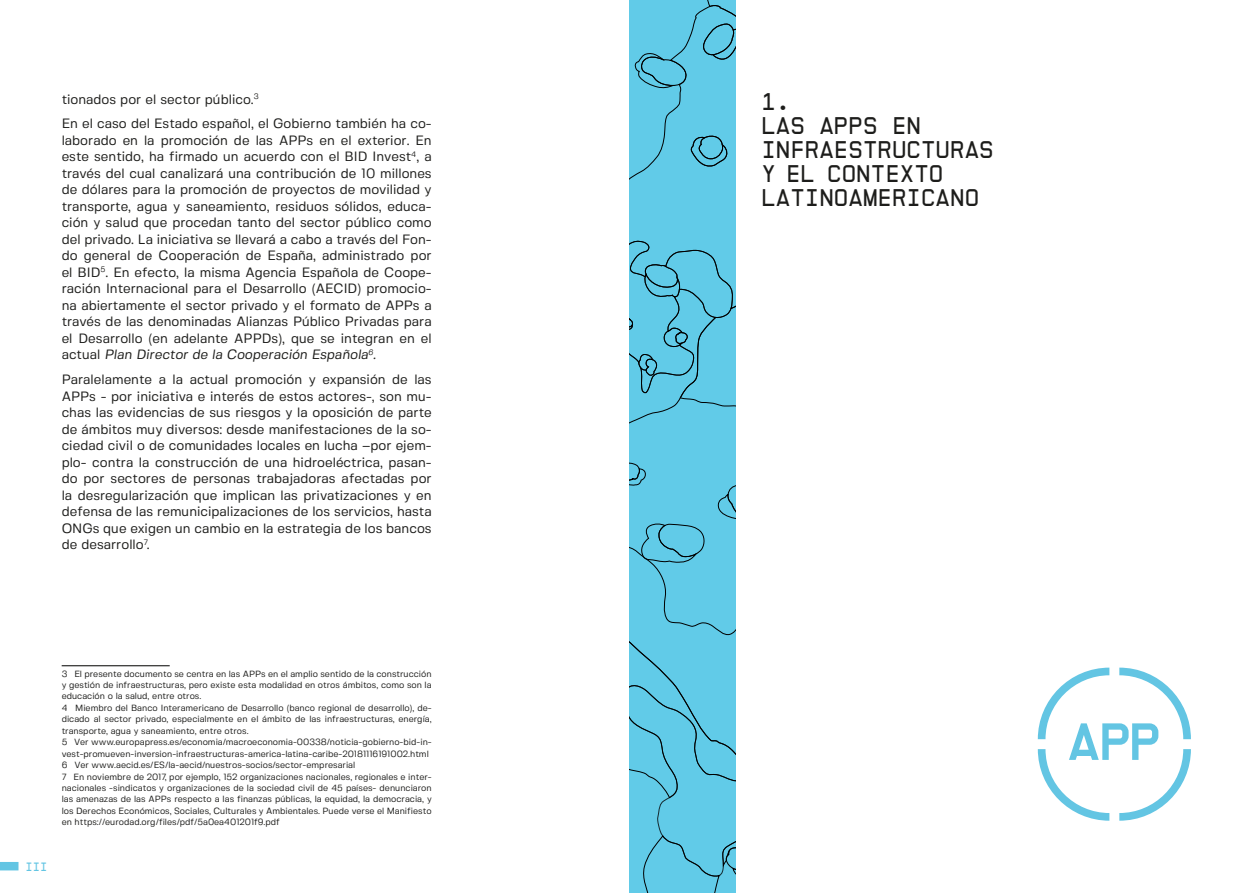
<style>
.page{position:relative;width:1259px;height:893px;background:#fff}
.page>*{position:absolute;margin:0;border:0;box-sizing:border-box;transform-origin:0 0}
.TITULO_PRINCIPAL_TEM{font:24px/24px "Office";color:#1d1d1b}
.t1{font:13.5px/16.5px "Fivo Sans";color:#1d1d1b;text-align:justify}
.numeracion{font:12px "Office";color:#63c5e3}
.Footnote{font:9px/11.2px "Fivo Sans";color:#1d1d1b;text-align:justify}
.s1{font-style:italic}
</style>
<div class="page">
<div style="left:629px;top:0;width:107px;height:893px;background:#61cbe8"></div>
<hr style="left:62px;top:665px;width:108px;height:1px;background:#1d1d1b">
<svg style="left:1037px;top:668px;width:154px;height:153px"></svg>
<div style="left:1px;top:863px;width:17px;height:7px;background:#63c5e3"></div>
<div style="left:0;top:862px;width:18px;height:8px;border:2px solid #63c5e3"></div>
<p class="t1" style="left:62px;top:91px;width:199px">tionados por el sector público.<sup>3</sup></p>
<p class="t1" style="left:62px;top:115px;width:371px">En el caso del Estado español, el Gobierno también ha co&shy;laborado en la promoción de las APPs en el exterior. En este sentido, ha firmado un acuerdo con el BID Invest<sup>4</sup>, a través del cual canalizará una contribución de 10 millones de dólares para la promoción de proyectos de movilidad y transporte, agua y saneamiento, residuos sólidos, educa&shy;ción y salud que procedan tanto del sector público como del privado. La iniciativa se llevará a cabo a través del Fon&shy;do general de Cooperación de España, administrado por el BID<sup>5</sup>. En efecto, la misma Agencia Española de Coope&shy;ración Internacional para el Desarrollo (AECID) promocio&shy;na abiertamente el sector privado y el formato de APPs a través de las denominadas Alianzas Público Privadas para el Desarrollo (en adelante APPDs), que se integran en el actual <span class="s1">Plan Director de la Cooperación Española</span><sup>6</sup><span class="s1">.</span></p>
<p class="t1" style="left:62px;top:371px;width:371px">Paralelamente a la actual promoción y expansión de las APPs - por iniciativa e interés de estos actores-, son mu&shy;chas las evidencias de sus riesgos y la oposición de parte de ámbitos muy diversos: desde manifestaciones de la so&shy;ciedad civil o de comunidades locales en lucha –por ejem&shy;plo- contra la construcción de una hidroeléctrica, pasan&shy;do por sectores de personas trabajadoras afectadas por la desregularización que implican las privatizaciones y en defensa de las remunicipalizaciones de los servicios, hasta ONGs que exigen un cambio en la estrategia de los bancos de desarrollo<sup>7</sup>.</p>
<p class="numeracion" style="left:26px;top:860px;width:23px">III</p>
<p class="Footnote" style="left:62px;top:668px;width:371px">3 El presente documento se centra en las APPs en el amplio sentido de la construcción y gestión de infraestructuras, pero existe esta modalidad en otros ámbitos, como son la educación o la salud, entre otros.</p>
<p class="Footnote" style="left:62px;top:702px;width:371px">4 Miembro del Banco Interamericano de Desarrollo (banco regional de desarrollo), de&shy;dicado al sector privado, especialmente en el ámbito de las infraestructuras, energía, transporte, agua y saneamiento, entre otros.</p>
<p class="Footnote" style="left:62px;top:736px;width:371px">5 Ver www.europapress.es/economia/macroeconomia-00338/noticia-gobierno-bid-in&shy;vest-promueven-inversion-infraestructuras-america-latina-caribe-20181116191002.html</p>
<p class="Footnote" style="left:62px;top:759px;width:295px">6 Ver www.aecid.es/ES/la-aecid/nuestros-socios/sector-empresarial</p>
<p class="Footnote" style="left:62px;top:771px;width:371px">7 En noviembre de 2017, por ejemplo, 152 organizaciones nacionales, regionales e inter&shy;nacionales -sindicatos y organizaciones de la sociedad civil de 45 países- denunciaron las amenazas de las APPs respecto a las finanzas públicas, la equidad, la democracia, y los Derechos Económicos, Sociales, Culturales y Ambientales. Puede verse el Manifiesto en https://eurodad.org/files/pdf/5a0ea401201f9.pdf</p>
<p class="TITULO_PRINCIPAL_TEM" style="left:761px;top:90px;width:234px">1.<br>LAS APPS EN<br>INFRAESTRUCTURAS<br>Y EL CONTEXTO<br>LATINOAMERICANO</p>
</div>
